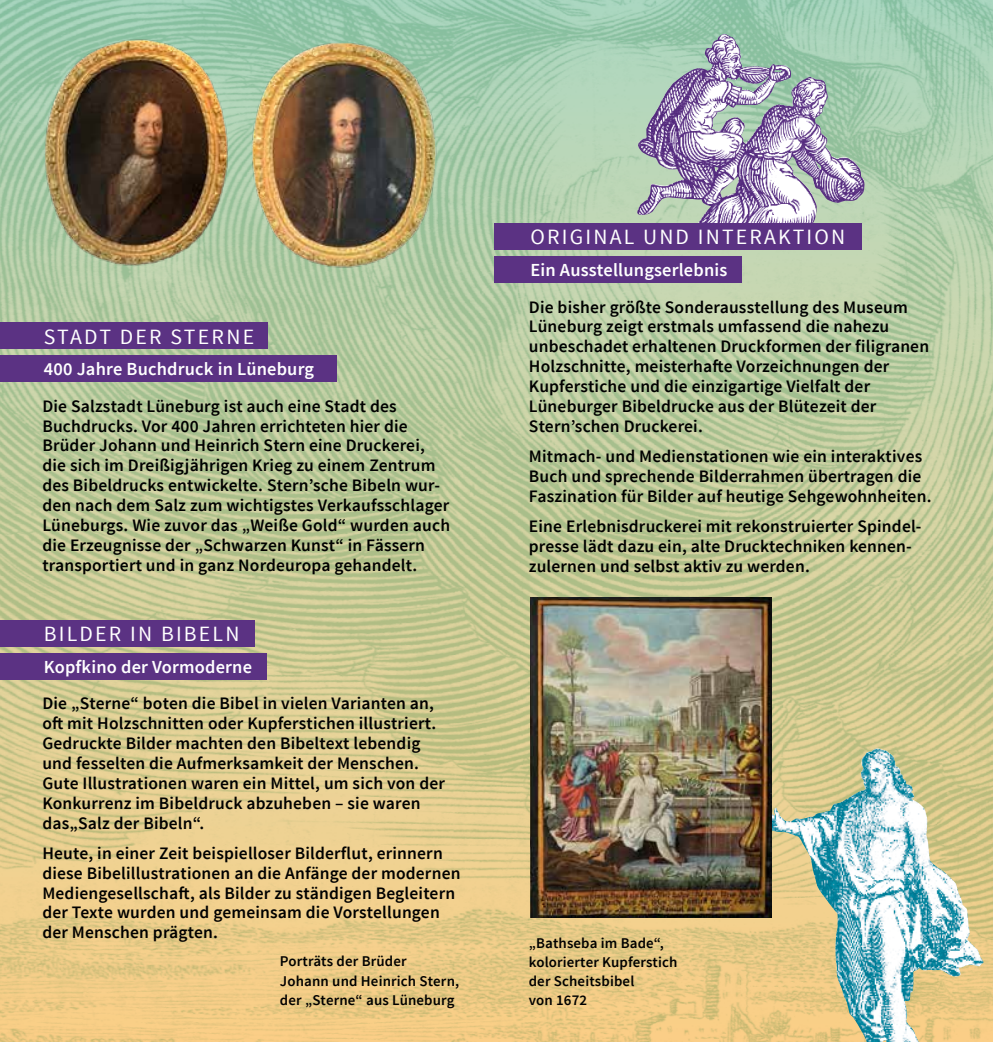
<style>
.page{position:relative;width:993px;height:1042px;background:#fff}
.page>*{position:absolute;margin:0;border:0;box-sizing:border-box;transform-origin:0 0}
.t1{font:21.7px "Source Sans Pro";letter-spacing:.1em;color:#fff}
.t2{font:600 18.38px "Source Sans Pro";letter-spacing:.01em;color:#fff}
.t3{font:600 17.5px/19.8px "Source Sans Pro";letter-spacing:.01em;color:#000}
.t4{font:600 14.88px/19.2px "Source Sans Pro";letter-spacing:.01em;color:#000}
</style>
<div class="page">
<img style="left:0;top:0;width:992px;height:1042px">
<img style="left:636px;top:34px;width:228px;height:189px">
<div style="left:0;top:355px;width:336px;height:27px;background:#5b3283"></div>
<div style="left:0;top:322px;width:267px;height:27px;background:#5b3283"></div>
<div style="left:0;top:653px;width:267px;height:27px;background:#5b3283"></div>
<div style="left:0;top:620px;width:254px;height:27px;background:#5b3283"></div>
<div style="left:494px;top:256px;width:246px;height:27px;background:#5b3283"></div>
<div style="left:494px;top:223px;width:367px;height:27px;background:#5b3283"></div>
<img style="left:245px;top:39px;width:194px;height:228px">
<img style="left:41px;top:35px;width:192px;height:231px">
<img style="left:771px;top:748px;width:104px;height:133px">
<img style="left:530px;top:598px;width:241px;height:320px">
<p class="t1" style="left:44px;top:323px;width:212px">STADT DER STERNE</p>
<p class="t2" style="left:44px;top:357px;width:272px">400 Jahre Buchdruck in Lüneburg</p>
<p class="t3" style="left:42px;top:396px;width:409px">Die Salzstadt Lüneburg ist auch eine Stadt des Buchdrucks. Vor 400 Jahren errichteten hier die Brüder Johann und Heinrich Stern eine Druckerei, die sich im Dreißigjährigen Krieg zu einem Zentrum des Bibeldrucks entwickelte. Stern’sche Bibeln wur&shy;den nach dem Salz zum wichtigstes Verkaufsschlager Lüneburgs. Wie zuvor das „Weiße Gold“ wurden auch die Erzeugnisse der „Schwarzen Kunst“ in Fässern transportiert und in ganz Nordeuropa gehandelt.</p>
<p class="t1" style="left:44px;top:621px;width:197px">BILDER IN BIBELN</p>
<p class="t2" style="left:44px;top:655px;width:210px">Kopfkino der Vormoderne</p>
<p class="t3" style="left:42px;top:694px;width:404px">Die „Sterne“ boten die Bibel in vielen Varianten an, oft mit Holzschnitten oder Kupferstichen illustriert.<br>Gedruckte Bilder machten den Bibeltext lebendig und fesselten die Aufmerksamkeit der Menschen.<br>Gute Illustrationen waren ein Mittel, um sich von der Konkurrenz im Bibeldruck abzuheben – sie waren das„Salz der Bibeln“.</p>
<p class="t3" style="left:42px;top:843px;width:419px">Heute, in einer Zeit beispielloser Bilderflut, erinnern diese Bibelillustrationen an die Anfänge der modernen Mediengesellschaft, als Bilder zu ständigen Begleitern der Texte wurden und gemeinsam die Vorstellungen der Menschen prägten.</p>
<p class="t4" style="left:280px;top:952px;width:181px">Porträts der Brüder<br>Johann und Heinrich Stern, der „Sterne“ aus Lüneburg</p>
<p class="t1" style="left:530px;top:224px;width:316px">ORIGINAL UND INTERAKTION</p>
<p class="t2" style="left:530px;top:258px;width:198px">Ein Ausstellungserlebnis</p>
<p class="t3" style="left:528px;top:297px;width:401px">Die bisher größte Sonderausstellung des Museum Lüneburg zeigt erstmals umfassend die nahezu unbeschadet erhaltenen Druckformen der filigranen Holzschnitte, meisterhafte Vorzeichnungen der Kupferstiche und die einzigartige Vielfalt der Lüneburger Bibeldrucke aus der Blütezeit der Stern’schen Druckerei.</p>
<p class="t3" style="left:528px;top:447px;width:404px">Mitmach- und Medienstationen wie ein interaktives<br>Buch und sprechende Bilderrahmen übertragen die<br>Faszination für Bilder auf heutige Sehgewohnheiten.</p>
<p class="t3" style="left:528px;top:517px;width:394px">Eine Erlebnisdruckerei mit rekonstruierter Spindel&shy;presse lädt dazu ein, alte Drucktechniken kennen&shy;zulernen und selbst aktiv zu werden.</p>
<p class="t4" style="left:528px;top:933px;width:150px">„Bathseba im Bade“, kolorierter Kupferstich der Scheitsbibel<br>von 1672</p>
</div>
